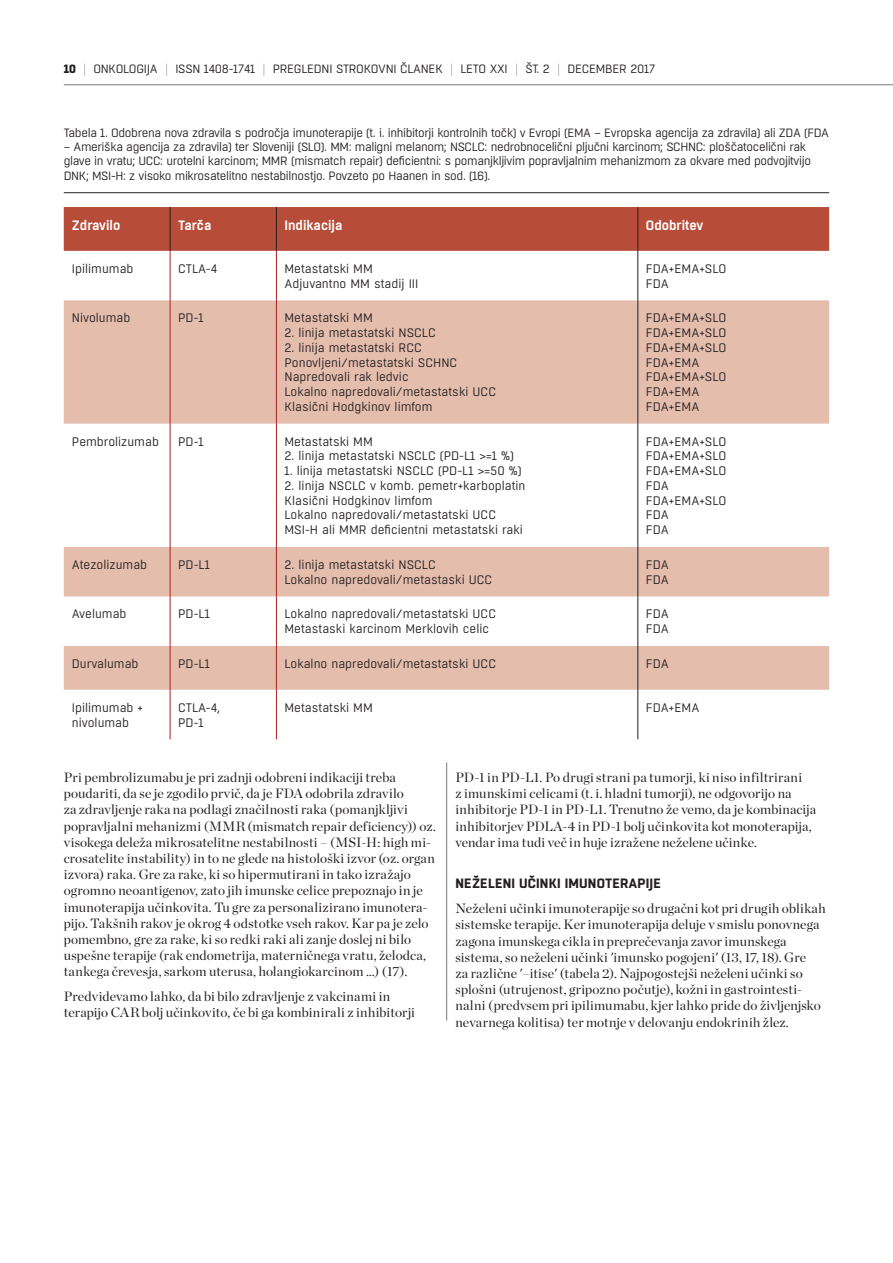
<style>
.page{position:relative;width:893px;height:1263px;background:#fff}
.page>*{position:absolute;margin:0;border:0;box-sizing:border-box;transform-origin:0 0}
.body{font:13.5px/16.2px "Chronicle Display";letter-spacing:.01em;color:#231f20}
.tabela_header{font:600 13.5px "Boxed";color:#fff}
.Med_Nas{font:700 13.5px "Boxed";letter-spacing:.01em;color:#231f20}
.tabela_body{font:12.3px/14.7px "Boxed";color:#231f20}
.Podpis_slike{font:12px/14.4px "Boxed";letter-spacing:-.03em;color:#231f20}
.s1{font-weight:800}
.s2{font-weight:100}
</style>
<div class="page">
<hr style="left:64px;top:84px;width:829px;height:1px;background:#76787b">
<hr style="left:64px;top:192px;width:765px;height:1px;background:#231f20">
<div style="left:64px;top:207px;width:765px;height:44px;background:#b74c39"></div>
<svg style="left:64px;top:300px;width:765px;height:390px;fill:#e5bdad"></svg>
<hr style="left:170px;top:207px;width:1px;height:44px;background:#231f20">
<hr style="left:276px;top:207px;width:1px;height:44px;background:#231f20">
<hr style="left:638px;top:207px;width:1px;height:44px;background:#231f20">
<hr style="left:170px;top:251px;width:1px;height:49px;background:#ac1d21">
<hr style="left:276px;top:251px;width:1px;height:49px;background:#ac1d21">
<hr style="left:170px;top:300px;width:1px;height:124px;background:#ac1d21">
<hr style="left:276px;top:300px;width:1px;height:124px;background:#ac1d21">
<hr style="left:170px;top:424px;width:1px;height:123px;background:#ac1d21">
<hr style="left:276px;top:424px;width:1px;height:123px;background:#ac1d21">
<hr style="left:170px;top:547px;width:1px;height:49px;background:#ac1d21">
<hr style="left:276px;top:547px;width:1px;height:49px;background:#ac1d21">
<hr style="left:170px;top:596px;width:1px;height:50px;background:#ac1d21">
<hr style="left:276px;top:596px;width:1px;height:50px;background:#ac1d21">
<hr style="left:170px;top:646px;width:1px;height:44px;background:#ac1d21">
<hr style="left:276px;top:646px;width:1px;height:44px;background:#ac1d21">
<hr style="left:170px;top:690px;width:1px;height:49px;background:#ac1d21">
<hr style="left:276px;top:690px;width:1px;height:49px;background:#ac1d21">
<hr style="left:638px;top:251px;width:1px;height:49px;background:#231f20">
<hr style="left:638px;top:300px;width:1px;height:124px;background:#231f20">
<hr style="left:638px;top:424px;width:1px;height:123px;background:#231f20">
<hr style="left:638px;top:547px;width:1px;height:49px;background:#231f20">
<hr style="left:638px;top:596px;width:1px;height:50px;background:#231f20">
<hr style="left:638px;top:646px;width:1px;height:44px;background:#231f20">
<hr style="left:638px;top:690px;width:1px;height:49px;background:#231f20">
<hr style="left:446px;top:762px;width:1px;height:258px;background:#76787b">
<p class="Podpis_slike" style="left:64px;top:62px;width:593px"><span class="s1">10</span> <span class="s2">|</span> ONKOLOGIJA <span class="s2">|</span> ISSN 1408-1741 <span class="s2">|</span> PREGLEDNI STROKOVNI ČLANEK <span class="s2">|</span> LETO XXI <span class="s2">|</span> ŠT. 2 <span class="s2">|</span> DECEMBER 2017</p>
<p class="Podpis_slike" style="left:64px;top:125px;width:767px">Tabela 1. Odobrena nova zdravila s področja imunoterapije (t. i. inhibitorji kontrolnih točk) v Evropi (EMA – Evropska agencija za zdravila) ali ZDA (FDA</p>
<p class="Podpis_slike" style="left:64px;top:140px;width:749px">– Ameriška agencija za zdravila) ter Sloveniji (SLO). MM: maligni melanom; NSCLC: nedrobnocelični pljučni karcinom; SCHNC: ploščatocelični rak glave in vratu; UCC: urotelni karcinom; MMR (mismatch repair) deficientni: s pomanjkljivim popravljalnim mehanizmom za okvare med podvojitvijo<br>DNK; MSI-H: z visoko mikrosatelitno nestabilnostjo. Povzeto po Haanen in sod. (16).</p>
<p class="tabela_header" style="left:72px;top:216px;width:50px">Zdravilo</p>
<p class="tabela_header" style="left:178px;top:216px;width:35px">Tarča</p>
<p class="tabela_header" style="left:284px;top:216px;width:59px">Indikacija</p>
<p class="tabela_header" style="left:646px;top:216px;width:59px">Odobritev</p>
<p class="tabela_body" style="left:72px;top:261px;width:63px">Ipilimumab</p>
<p class="tabela_body" style="left:178px;top:261px;width:41px">CTLA-4</p>
<p class="tabela_body" style="left:284px;top:261px;width:90px">Metastatski MM</p>
<p class="tabela_body" style="left:284px;top:276px;width:135px">Adjuvantno MM stadij III</p>
<p class="tabela_body" style="left:646px;top:261px;width:82px">FDA+EMA+SLO</p>
<p class="tabela_body" style="left:646px;top:276px;width:24px">FDA</p>
<p class="tabela_body" style="left:72px;top:311px;width:60px">Nivolumab</p>
<p class="tabela_body" style="left:178px;top:311px;width:27px">PD-1</p>
<p class="tabela_body" style="left:284px;top:311px;width:90px">Metastatski MM</p>
<p class="tabela_body" style="left:284px;top:326px;width:153px">2. linija metastatski NSCLC</p>
<p class="tabela_body" style="left:284px;top:340px;width:139px">2. linija metastatski RCC</p>
<p class="tabela_body" style="left:284px;top:355px;width:174px">Ponovljeni/metastatski SCHNC</p>
<p class="tabela_body" style="left:284px;top:370px;width:126px">Napredovali rak ledvic</p>
<p class="tabela_body" style="left:284px;top:385px;width:213px">Lokalno napredovali/metastatski UCC</p>
<p class="tabela_body" style="left:284px;top:399px;width:150px">Klasični Hodgkinov limfom</p>
<p class="tabela_body" style="left:72px;top:434px;width:89px">Pembrolizumab</p>
<p class="tabela_body" style="left:178px;top:434px;width:27px">PD-1</p>
<p class="tabela_body" style="left:284px;top:434px;width:90px">Metastatski MM</p>
<p class="tabela_body" style="left:284px;top:449px;width:231px">2. linija metastatski NSCLC (PD-L1 &gt;=1 %)</p>
<p class="tabela_body" style="left:284px;top:464px;width:238px">1. linija metastatski NSCLC (PD-L1 &gt;=50 %)</p>
<p class="tabela_body" style="left:284px;top:478px;width:243px">2. linija NSCLC v komb. pemetr+karboplatin</p>
<p class="tabela_body" style="left:284px;top:493px;width:150px">Klasični Hodgkinov limfom</p>
<p class="tabela_body" style="left:284px;top:508px;width:213px">Lokalno napredovali/metastatski UCC</p>
<p class="tabela_body" style="left:284px;top:523px;width:240px">MSI-H ali MMR deficientni metastatski raki</p>
<p class="tabela_body" style="left:72px;top:557px;width:77px">Atezolizumab</p>
<p class="tabela_body" style="left:178px;top:557px;width:33px">PD-L1</p>
<p class="tabela_body" style="left:284px;top:557px;width:153px">2. linija metastatski NSCLC</p>
<p class="tabela_body" style="left:284px;top:572px;width:209px">Lokalno napredovali/metastaski UCC</p>
<p class="tabela_body" style="left:72px;top:607px;width:56px">Avelumab</p>
<p class="tabela_body" style="left:178px;top:607px;width:33px">PD-L1</p>
<p class="tabela_body" style="left:284px;top:607px;width:213px">Lokalno napredovali/metastatski UCC</p>
<p class="tabela_body" style="left:284px;top:622px;width:206px">Metastaski karcinom Merklovih celic</p>
<p class="tabela_body" style="left:646px;top:311px;width:82px">FDA+EMA+SLO</p>
<p class="tabela_body" style="left:646px;top:326px;width:82px">FDA+EMA+SLO</p>
<p class="tabela_body" style="left:646px;top:340px;width:82px">FDA+EMA+SLO</p>
<p class="tabela_body" style="left:646px;top:355px;width:55px">FDA+EMA</p>
<p class="tabela_body" style="left:646px;top:370px;width:82px">FDA+EMA+SLO</p>
<p class="tabela_body" style="left:646px;top:385px;width:55px">FDA+EMA</p>
<p class="tabela_body" style="left:646px;top:399px;width:55px">FDA+EMA</p>
<p class="tabela_body" style="left:646px;top:434px;width:82px">FDA+EMA+SLO</p>
<p class="tabela_body" style="left:646px;top:449px;width:82px">FDA+EMA+SLO</p>
<p class="tabela_body" style="left:646px;top:464px;width:82px">FDA+EMA+SLO</p>
<p class="tabela_body" style="left:646px;top:478px;width:24px">FDA</p>
<p class="tabela_body" style="left:646px;top:493px;width:82px">FDA+EMA+SLO</p>
<p class="tabela_body" style="left:646px;top:508px;width:24px">FDA</p>
<p class="tabela_body" style="left:646px;top:523px;width:24px">FDA</p>
<p class="tabela_body" style="left:646px;top:557px;width:24px">FDA</p>
<p class="tabela_body" style="left:646px;top:572px;width:24px">FDA</p>
<p class="tabela_body" style="left:646px;top:607px;width:24px">FDA</p>
<p class="tabela_body" style="left:646px;top:622px;width:24px">FDA</p>
<p class="tabela_body" style="left:72px;top:656px;width:68px">Durvalumab</p>
<p class="tabela_body" style="left:178px;top:656px;width:33px">PD-L1</p>
<p class="tabela_body" style="left:284px;top:656px;width:213px">Lokalno napredovali/metastatski UCC</p>
<p class="tabela_body" style="left:646px;top:656px;width:24px">FDA</p>
<p class="tabela_body" style="left:72px;top:700px;width:73px">Ipilimumab + nivolumab</p>
<p class="tabela_body" style="left:178px;top:700px;width:44px">CTLA-4,</p>
<p class="tabela_body" style="left:284px;top:700px;width:90px">Metastatski MM</p>
<p class="tabela_body" style="left:646px;top:700px;width:55px">FDA+EMA</p>
<p class="tabela_body" style="left:178px;top:715px;width:27px">PD-1</p>
<p class="body" style="left:64px;top:769px;width:374px">Pri pembrolizumabu je pri zadnji odobreni indikaciji treba poudariti, da se je zgodilo prvič, da je FDA odobrila zdravilo<br>za zdravljenje raka na podlagi značilnosti raka (pomanjkljivi popravljalni mehanizmi (MMR (mismatch repair deficiency)) oz. visokega deleža mikrosatelitne nestabilnosti – (MSI-H: high mi&shy;crosatelite instability) in to ne glede na histološki izvor (oz. organ izvora) raka. Gre za rake, ki so hipermutirani in tako izražajo ogromno neoantigenov, zato jih imunske celice prepoznajo in je imunoterapija učinkovita. Tu gre za personalizirano imunotera&shy;pijo. Takšnih rakov je okrog 4 odstotke vseh rakov. Kar pa je zelo pomembno, gre za rake, ki so redki raki ali zanje doslej ni bilo uspešne terapije (rak endometrija, materničnega vratu, želodca, tankega črevesja, sarkom uterusa, holangiokarcinom …) (17).</p>
<p class="body" style="left:64px;top:988px;width:353px">Predvidevamo lahko, da bi bilo zdravljenje z vakcinami in terapijo CAR bolj učinkovito, če bi ga kombinirali z inhibitorji</p>
<p class="body" style="left:455px;top:769px;width:362px">PD-1 in PD-L1. Po drugi strani pa tumorji, ki niso infiltrirani<br>z imunskimi celicami (t. i. hladni tumorji), ne odgovorijo na inhibitorje PD-1 in PD-L1. Trenutno že vemo, da je kombinacija inhibitorjev PDLA-4 in PD-1 bolj učinkovita kot monoterapija, vendar ima tudi več in huje izražene neželene učinke.</p>
<p class="Med_Nas" style="left:456px;top:875px;width:207px">NEŽELENI UČINKI IMUNOTERAPIJE</p>
<p class="body" style="left:455px;top:900px;width:372px">Neželeni učinki imunoterapije so drugačni kot pri drugih oblikah sistemske terapije. Ker imunoterapija deluje v smislu ponovnega zagona imunskega cikla in preprečevanja zavor imunskega sistema, so neželeni učinki 'imunsko pogojeni' (13, 17, 18). Gre<br>za različne '–itise' (tabela 2). Najpogostejši neželeni učinki so splošni (utrujenost, gripozno počutje), kožni in gastrointesti&shy;nalni (predvsem pri ipilimumabu, kjer lahko pride do življenjsko nevarnega kolitisa) ter motnje v delovanju endokrinih žlez.</p>
</div>
